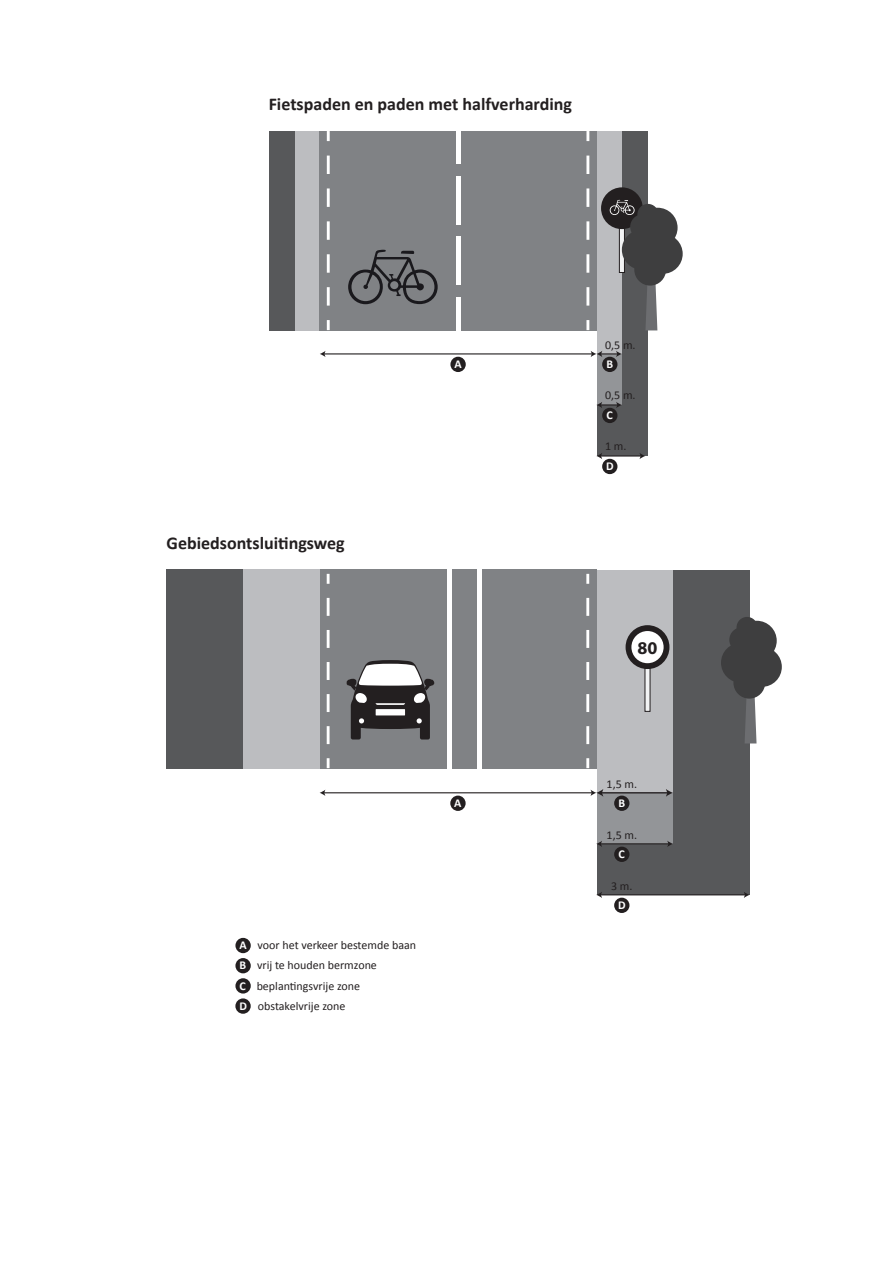
<style>
.page{position:relative;width:893px;height:1263px;background:#fff}
.page>*{position:absolute;margin:0;border:0;box-sizing:border-box;transform-origin:0 0}
.t1{font:700 18px "Calibri";color:#231f20}
.t2{font:700 18px "Myriad Pro";color:#231f20}
.t3{font:12px/20.4px "Calibri";color:#231f20}
.t4{font:700 12px "Calibri";color:#fff}
.s1{font-weight:700;color:#fff}
</style>
<div class="page">
<div style="left:269px;top:131px;width:38px;height:199px;background:#57585a"></div>
<div style="left:295px;top:131px;width:25px;height:199px;background:#bcbdc0"></div>
<div style="left:597px;top:131px;width:50px;height:325px;background:#57585a"></div>
<div style="left:597px;top:131px;width:25px;height:274px;background:#939598"></div>
<div style="left:597px;top:131px;width:25px;height:223px;background:#bcbdc0"></div>
<div style="left:602px;top:357px;width:15px;height:15px;background:#231f20;border-radius:50%"></div>
<div style="left:450px;top:357px;width:16px;height:15px;background:#231f20;border-radius:50%"></div>
<div style="left:602px;top:408px;width:15px;height:15px;background:#231f20;border-radius:50%"></div>
<div style="left:602px;top:459px;width:15px;height:15px;background:#231f20;border-radius:50%"></div>
<div style="left:235px;top:938px;width:16px;height:15px;background:#231f20;border-radius:50%"></div>
<div style="left:235px;top:958px;width:16px;height:15px;background:#231f20;border-radius:50%"></div>
<div style="left:235px;top:978px;width:16px;height:15px;background:#231f20;border-radius:50%"></div>
<div style="left:235px;top:998px;width:16px;height:16px;background:#231f20;border-radius:50%"></div>
<div style="left:319px;top:131px;width:278px;height:199px;background:#808285"></div>
<svg style="left:586px;top:320px;width:3px;height:10px"></svg>
<svg style="left:586px;top:155px;width:3px;height:151px"></svg>
<svg style="left:586px;top:131px;width:3px;height:10px"></svg>
<svg style="left:327px;top:320px;width:3px;height:10px"></svg>
<svg style="left:327px;top:155px;width:3px;height:151px"></svg>
<svg style="left:327px;top:131px;width:3px;height:10px"></svg>
<svg style="left:619px;top:229px;width:6px;height:44px"></svg>
<hr style="left:456px;top:297px;width:4px;height:49px;background:#fff">
<hr style="left:456px;top:237px;width:4px;height:48px;background:#fff">
<hr style="left:456px;top:176px;width:4px;height:48px;background:#fff">
<hr style="left:456px;top:116px;width:4px;height:48px;background:#fff">
<hr style="left:324px;top:353px;width:268px;height:1px;background:#231f20">
<svg style="left:320px;top:351px;width:6px;height:6px"></svg>
<svg style="left:591px;top:351px;width:31px;height:6px"></svg>
<svg style="left:596px;top:402px;width:26px;height:6px"></svg>
<hr style="left:600px;top:455px;width:41px;height:2px;background:#231f20">
<svg style="left:639px;top:453px;width:6px;height:6px"></svg>
<svg style="left:596px;top:453px;width:6px;height:6px"></svg>
<div style="left:601px;top:187px;width:42px;height:42px;background:#231f20;border-radius:50%"></div>
<svg style="left:610px;top:200px;width:25px;height:15px"></svg>
<svg style="left:348px;top:250px;width:90px;height:54px"></svg>
<svg style="left:646px;top:285px;width:11px;height:45px"></svg>
<div style="left:634px;top:254px;width:32px;height:32px;background:#3e3e3f;border-radius:50%"></div>
<div style="left:637px;top:204px;width:21px;height:21px;background:#3e3e3f;border-radius:50%"></div>
<div style="left:622px;top:230px;width:40px;height:40px;background:#3e3e3f;border-radius:50%"></div>
<div style="left:643px;top:234px;width:40px;height:40px;background:#3e3e3f;border-radius:50%"></div>
<div style="left:630px;top:214px;width:25px;height:25px;background:#3e3e3f;border-radius:50%"></div>
<div style="left:638px;top:208px;width:40px;height:40px;background:#3e3e3f;border-radius:50%"></div>
<div style="left:597px;top:570px;width:153px;height:325px;background:#57585a"></div>
<div style="left:597px;top:570px;width:76px;height:274px;background:#939598"></div>
<div style="left:319px;top:570px;width:278px;height:199px;background:#808285"></div>
<div style="left:597px;top:570px;width:76px;height:223px;background:#bcbdc0"></div>
<div style="left:243px;top:570px;width:77px;height:199px;background:#bcbdc0"></div>
<div style="left:167px;top:570px;width:76px;height:199px;background:#57585a"></div>
<svg style="left:586px;top:758px;width:3px;height:10px"></svg>
<svg style="left:586px;top:597px;width:3px;height:147px"></svg>
<svg style="left:586px;top:574px;width:3px;height:10px"></svg>
<svg style="left:327px;top:758px;width:3px;height:10px"></svg>
<svg style="left:327px;top:597px;width:3px;height:147px"></svg>
<svg style="left:327px;top:574px;width:3px;height:10px"></svg>
<svg style="left:645px;top:669px;width:5px;height:43px"></svg>
<div style="left:447px;top:558px;width:5px;height:214px;background:#fff"></div>
<hr style="left:477px;top:558px;width:4px;height:214px;background:#fff">
<div style="left:626px;top:625px;width:43px;height:44px;background:#231f20;border-radius:50%"></div>
<div style="left:631px;top:631px;width:33px;height:32px;background:#fff;border-radius:50%"></div>
<svg style="left:745px;top:698px;width:11px;height:45px"></svg>
<div style="left:733px;top:667px;width:32px;height:32px;background:#3e3e3f;border-radius:50%"></div>
<div style="left:736px;top:617px;width:21px;height:21px;background:#3e3e3f;border-radius:50%"></div>
<div style="left:721px;top:643px;width:40px;height:40px;background:#3e3e3f;border-radius:50%"></div>
<div style="left:742px;top:647px;width:40px;height:40px;background:#3e3e3f;border-radius:50%"></div>
<div style="left:729px;top:627px;width:25px;height:25px;background:#3e3e3f;border-radius:50%"></div>
<div style="left:737px;top:621px;width:40px;height:40px;background:#3e3e3f;border-radius:50%"></div>
<svg style="left:346px;top:660px;width:88px;height:79px"></svg>
<div style="left:614px;top:796px;width:15px;height:15px;background:#231f20;border-radius:50%"></div>
<div style="left:614px;top:847px;width:15px;height:15px;background:#231f20;border-radius:50%"></div>
<div style="left:614px;top:898px;width:15px;height:15px;background:#231f20;border-radius:50%"></div>
<hr style="left:324px;top:792px;width:268px;height:1px;background:#231f20">
<svg style="left:320px;top:790px;width:5px;height:6px"></svg>
<hr style="left:601px;top:792px;width:67px;height:1px;background:#231f20">
<svg style="left:666px;top:789px;width:7px;height:8px"></svg>
<svg style="left:590px;top:789px;width:13px;height:8px"></svg>
<hr style="left:600px;top:843px;width:69px;height:1px;background:#231f20">
<svg style="left:596px;top:841px;width:6px;height:6px"></svg>
<svg style="left:667px;top:841px;width:6px;height:6px"></svg>
<hr style="left:600px;top:894px;width:145px;height:1px;background:#231f20">
<svg style="left:744px;top:892px;width:5px;height:6px"></svg>
<svg style="left:596px;top:892px;width:6px;height:6px"></svg>
<div style="left:450px;top:796px;width:16px;height:15px;background:#231f20;border-radius:50%"></div>
<h1 class="t1" style="left:269px;top:92px;width:305px">Fietspaden en paden met halfverharding</h1>
<p class="t3" style="left:605px;top:335px;width:32px">0,5 m.</p>
<p class="t4" style="left:454px;top:357px;width:9px">A</p>
<p class="t4" style="left:606px;top:357px;width:8px">B</p>
<p class="t3" style="left:605px;top:385px;width:32px">0,5 m.</p>
<p class="t4" style="left:607px;top:408px;width:8px">C</p>
<p class="t3" style="left:605px;top:436px;width:23px">1 m.</p>
<h1 class="t1" style="left:167px;top:531px;width:180px">Gebiedsontsluitingsweg</h1>
<p class="t4" style="left:454px;top:796px;width:9px">A</p>
<p class="t3" style="left:239px;top:934px;width:178px"><span class="s1">A</span> voor het verkeer bestemde baan<br><span class="s1">B</span> vrij te houden bermzone<br><span class="s1">C</span> beplantingsvrije zone<br><span class="s1">D</span> obstakelvrije zone</p>
<p class="t4" style="left:606px;top:459px;width:9px">D</p>
<h1 class="t2" style="left:637px;top:636px;width:21px">80</h1>
<p class="t3" style="left:607px;top:774px;width:32px">1,5 m.</p>
<p class="t4" style="left:618px;top:796px;width:8px">B</p>
<p class="t3" style="left:607px;top:825px;width:32px">1,5 m.</p>
<p class="t4" style="left:619px;top:847px;width:8px">C</p>
<p class="t3" style="left:611px;top:876px;width:23px">3 m.</p>
<p class="t4" style="left:618px;top:898px;width:9px">D</p>
</div>
